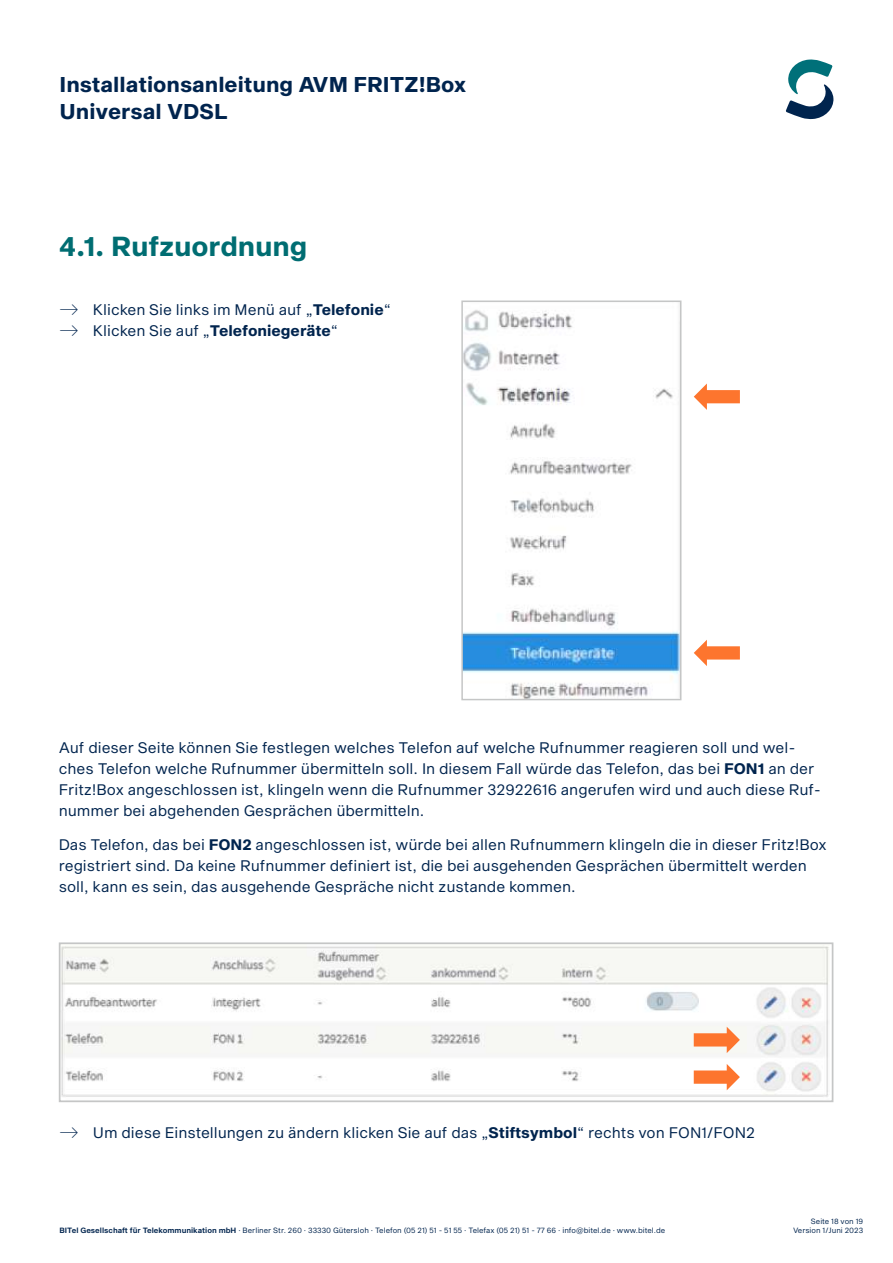
<style>
.page{position:relative;width:893px;height:1263px;background:#fff}
.page>*{position:absolute;margin:0;border:0;box-sizing:border-box;transform-origin:0 0}
.t1{font:700 27px "S Sequel";color:#006d72}
.t2{font:700 21px/26.2px "S Sequel";color:#00244e}
.t3{font:15px/21px "S Sequel";color:#00244e}
.t4{font:7.5px/9.3px "S Sequel";color:#00244e;text-align:right}
.s1{font-weight:700}
.s2{font-family:"S Sequel Semi"}
</style>
<div class="page">
<svg style="left:786px;top:59px;width:48px;height:60px"></svg>
<img style="left:464px;top:310px;width:214px;height:387px">
<div style="left:461px;top:300px;width:220px;height:400px;border:2px solid #c5c6c6"></div>
<img style="left:62px;top:945px;width:767px;height:152px">
<div style="left:59px;top:942px;width:774px;height:160px;border:2px solid #c5c6c6"></div>
<svg style="left:694px;top:383px;width:46px;height:27px"></svg>
<svg style="left:694px;top:640px;width:46px;height:26px"></svg>
<svg style="left:694px;top:1027px;width:46px;height:26px"></svg>
<svg style="left:694px;top:1064px;width:46px;height:26px"></svg>
<h2 class="t2" style="left:60px;top:73px;width:408px">Installationsanleitung AVM FRITZ!Box<br>Universal VDSL</h2>
<h1 class="t1" style="left:59px;top:227px;width:250px">4.1. Rufzuordnung</h1>
<p class="t3" style="left:93px;top:300px;width:300px">Klicken Sie links im Menü auf „<span class="s1">Telefonie</span>“<br>Klicken Sie auf „<span class="s1">Telefoniegeräte</span>“</p>
<p class="t3" style="left:59px;top:738px;width:764px">Auf dieser Seite können Sie festlegen welches Telefon auf welche Rufnummer reagieren soll und wel&shy;ches Telefon welche Rufnummer übermitteln soll. In diesem Fall würde das Telefon, das bei <span class="s1">FON1</span> an der Fritz!Box angeschlossen ist, klingeln wenn die Rufnummer 32922616 angerufen wird und auch diese Ruf&shy;nummer bei abgehenden Gesprächen übermitteln.</p>
<p class="t3" style="left:59px;top:835px;width:769px">Das Telefon, das bei <span class="s1">FON2</span> angeschlossen ist, würde bei allen Rufnummern klingeln die in dieser Fritz!Box registriert sind. Da keine Rufnummer definiert ist, die bei ausgehenden Gesprächen übermittelt werden soll, kann es sein, das ausgehende Gespräche nicht zustande kommen.</p>
<p class="t3" style="left:93px;top:1123px;width:664px">Um diese Einstellungen zu ändern klicken Sie auf das „<span class="s1">Stiftsymbol</span>“ rechts von FON1/FON2</p>
<p class="t4" style="left:60px;top:1226px;width:607px"><span class="s2">BITel Gesellschaft für Telekommunikation mbH</span> · Berliner Str. 260 · 33330 Gütersloh · Telefon (05 21) 51 - 51 55 · Telefax (05 21) 51 - 77 66 · info@bitel.de · www.bitel.de</p>
<p class="t4" style="left:793px;top:1217px;width:72px">Seite 18 von 19<br>Version 1/Juni 2023</p>
</div>
